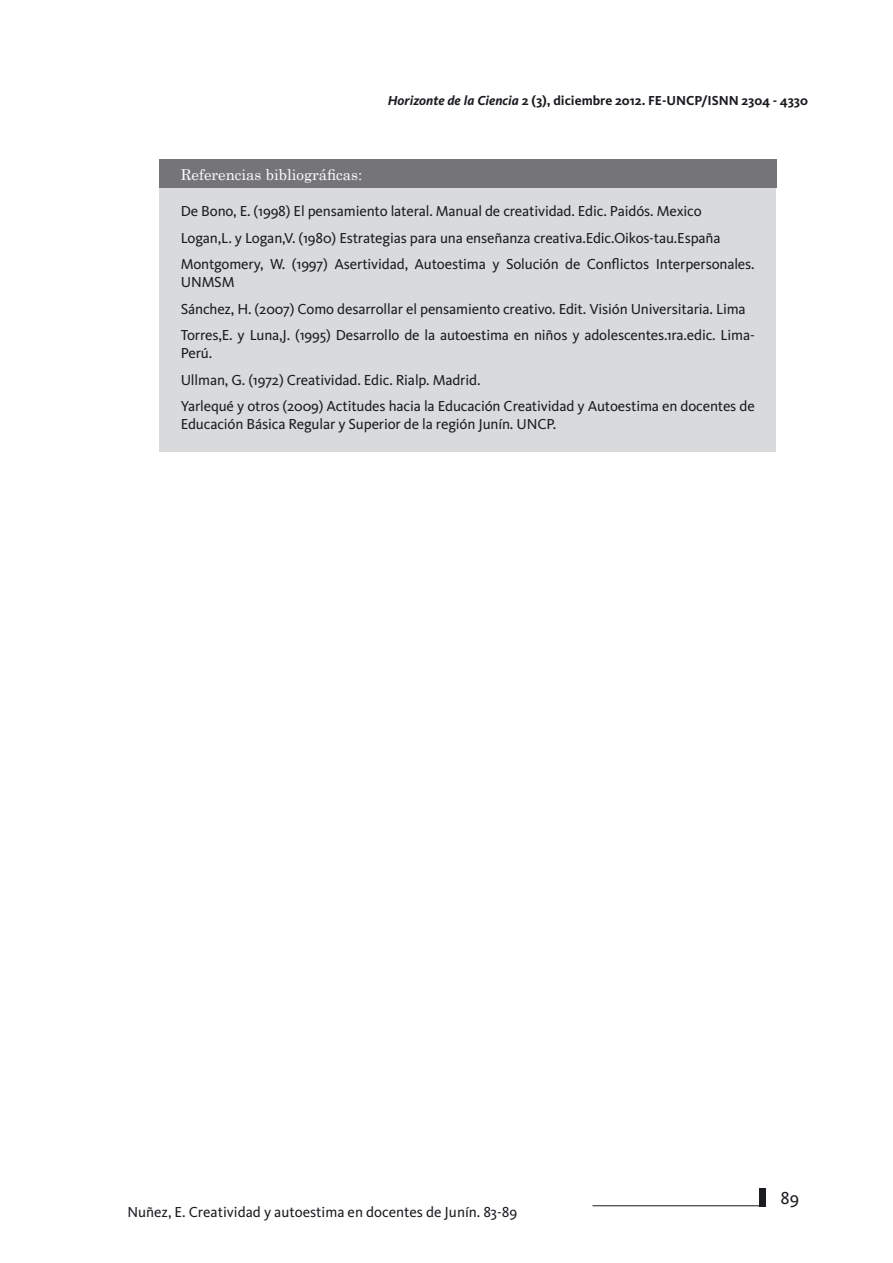
<style>
.page{position:relative;width:893px;height:1263px;background:#fff}
.page>*{position:absolute;margin:0;border:0;box-sizing:border-box;transform-origin:0 0}
.t1{font:18px "Kievit";color:#1b1c20}
.t2{font:15px/26.5px "Kievit";letter-spacing:-.01em;color:#1b1c20}
.t3{font:15px "Century Schoolbook";color:#fff}
.t4{font:700 13.5px "Kievit";color:#1b1c20}
.s1{font-style:italic}
</style>
<div class="page">
<hr style="left:593px;top:1205px;width:170px;height:1px;background:#1b1c20">
<div style="left:759px;top:1188px;width:7px;height:18px;background:#1b1c20"></div>
<div style="left:159px;top:168px;width:616px;height:284px;background:#d8dadc"></div>
<div style="left:159px;top:159px;width:617px;height:29px;background:#757479"></div>
<p class="t4" style="left:388px;top:92px;width:422px"><span class="s1">Horizonte de la Ciencia</span> 2 (3), diciembre 2012. FE-UNCP/ISNN 2304 - 4330</p>
<p class="t3" style="left:181px;top:162px;width:183px">Referencias bibliográficas:</p>
<p class="t2" style="left:181px;top:198px;width:576px">De Bono, E. (1998) El pensamiento lateral. Manual de creatividad. Edic. Paidós. Mexico<br>Logan,L. y Logan,V. (1980) Estrategias para una enseñanza creativa.Edic.Oikos-tau.España<br>Montgomery, W. (1997) Asertividad, Autoestima y Solución de Conflictos Interpersonales.</p>
<p class="t2" style="left:181px;top:269px;width:575px">UNMSM<br>Sánchez, H. (2007) Como desarrollar el pensamiento creativo. Edit. Visión Universitaria. Lima<br>Torres,E. y Luna,J. (1995) Desarrollo de la autoestima en niños y adolescentes.1ra.edic. Lima-</p>
<p class="t2" style="left:181px;top:340px;width:576px">Perú.<br>Ullman, G. (1972) Creatividad. Edic. Rialp. Madrid.<br>Yarlequé y otros (2009) Actitudes hacia la Educación Creatividad y Autoestima en docentes de</p>
<p class="t2" style="left:181px;top:411px;width:377px">Educación Básica Regular y Superior de la región Junín. UNCP.</p>
<p class="t2" style="left:128px;top:1199px;width:391px">Nuñez, E. Creatividad y autoestima en docentes de Junín. 83-89</p>
<p class="t1" style="left:781px;top:1187px;width:20px">89</p>
</div>
